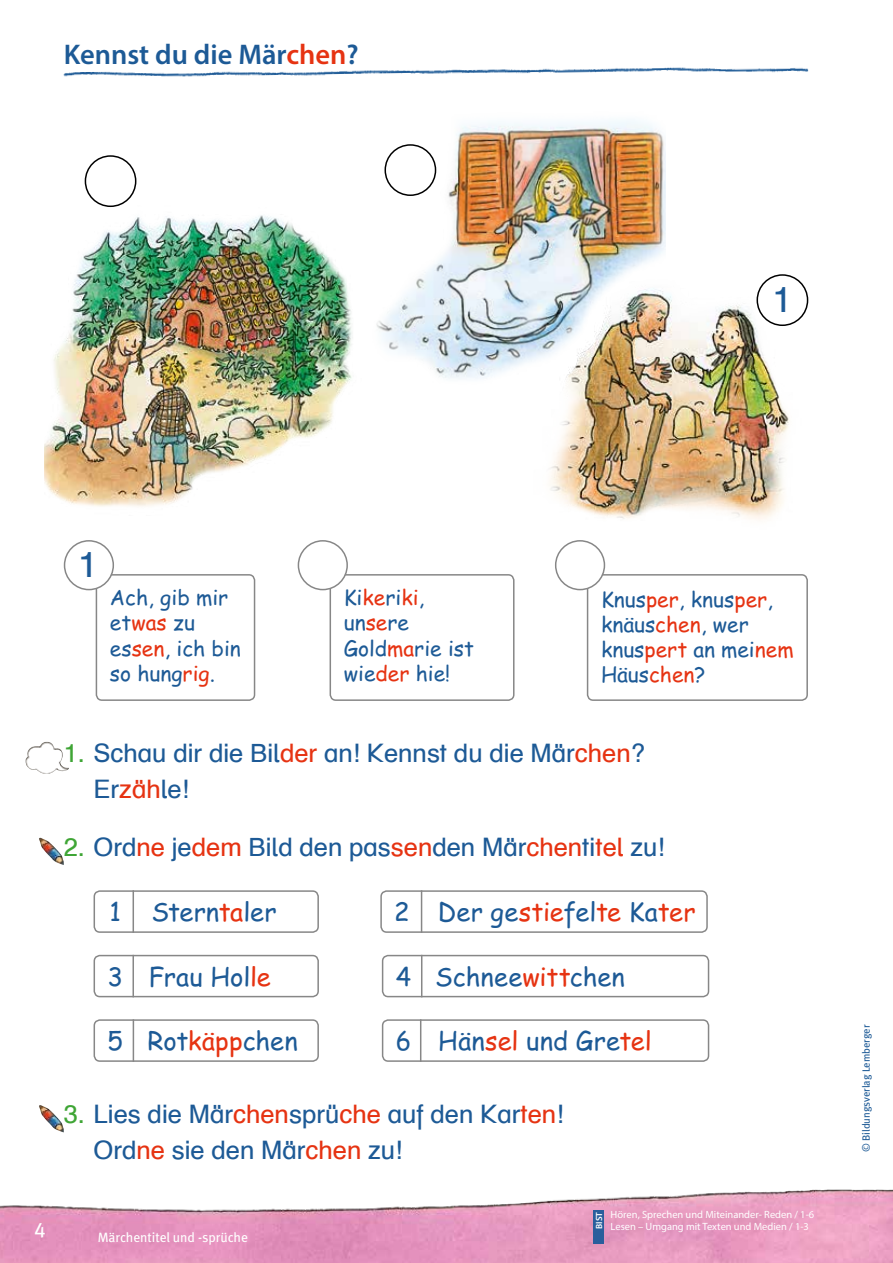
<style>
.page{position:relative;width:893px;height:1263px;background:#fff}
.page>*{position:absolute;margin:0;border:0;box-sizing:border-box;transform-origin:0 0}
.t1{font:35.7px "Schulbuch Nord OE Roman";color:#1d5a96}
.t2{font:600 28.5px "Myriad Pro";color:#1d5a96}
.t3{font:25.5px/36px "Schulbuch Nord OE Roman";color:#1d5a96}
.t4{font:25.5px "Comic Sans MS";color:#1d5a96}
.t5{font:21px/25.2px "Comic Sans MS";color:#1d5a96}
.t6{font:21px "Meta Book Expert";color:#fff}
.t7{font:13.5px "Meta";color:#fff}
.t8{font:10.5px "Myriad Pro";color:#fff}
.t9{font:10.5px "Meta";letter-spacing:-.005em;color:#1d5a96}
.t10{font:600 9px "Myriad Pro";color:#fff}
.s1{color:#e63312}
.s2{color:#3fa535}
</style>
<div class="page">
<img style="left:0;top:1189px;width:893px;height:74px">
<img style="left:63px;top:67px;width:745px;height:10px">
<img style="left:26px;top:742px;width:43px;height:32px">
<img style="left:39px;top:838px;width:25px;height:27px">
<img style="left:39px;top:1105px;width:25px;height:27px">
<div style="left:94px;top:890px;width:225px;height:43px;border:2px solid #878787;border-radius:6px"></div>
<hr style="left:133px;top:890px;width:1px;height:43px;background:#878787">
<div style="left:382px;top:955px;width:327px;height:42px;border:2px solid #878787;border-radius:6px"></div>
<hr style="left:421px;top:955px;width:1px;height:42px;background:#878787">
<div style="left:380px;top:890px;width:328px;height:43px;border:2px solid #878787;border-radius:6px"></div>
<hr style="left:421px;top:890px;width:1px;height:43px;background:#878787">
<div style="left:94px;top:1019px;width:225px;height:43px;border:2px solid #878787;border-radius:6px"></div>
<hr style="left:133px;top:1019px;width:1px;height:43px;background:#878787">
<div style="left:94px;top:955px;width:225px;height:42px;border:2px solid #878787;border-radius:6px"></div>
<hr style="left:132px;top:955px;width:2px;height:42px;background:#878787">
<div style="left:382px;top:1019px;width:327px;height:43px;border:2px solid #878787;border-radius:6px"></div>
<hr style="left:420px;top:1019px;width:1px;height:43px;background:#878787">
<div style="left:587px;top:574px;width:221px;height:127px;border:2px solid #878787;border-radius:6px"></div>
<div style="left:556px;top:541px;width:48px;height:49px;background:#fff;border-radius:50%"></div>
<div style="left:555px;top:540px;width:50px;height:50px;border:2px solid #878787;border-radius:50%"></div>
<div style="left:330px;top:574px;width:184px;height:127px;border:2px solid #878787;border-radius:6px"></div>
<div style="left:298px;top:541px;width:49px;height:49px;background:#fff;border-radius:50%"></div>
<div style="left:298px;top:540px;width:50px;height:50px;border:2px solid #878787;border-radius:50%"></div>
<img style="left:550px;top:238px;width:259px;height:305px">
<img style="left:44px;top:190px;width:290px;height:317px">
<img style="left:301px;top:120px;width:364px;height:282px">
<div style="left:757px;top:275px;width:50px;height:50px;background:#fff;border-radius:50%"></div>
<div style="left:756px;top:274px;width:52px;height:52px;border:2px solid #000;border-radius:50%"></div>
<div style="left:385px;top:145px;width:50px;height:50px;background:#fff;border-radius:50%"></div>
<div style="left:384px;top:144px;width:52px;height:52px;border:2px solid #000;border-radius:50%"></div>
<div style="left:85px;top:156px;width:51px;height:50px;background:#fff;border-radius:50%"></div>
<div style="left:85px;top:155px;width:51px;height:52px;border:2px solid #000;border-radius:50%"></div>
<div style="left:96px;top:574px;width:159px;height:127px;border:2px solid #878787;border-radius:6px"></div>
<div style="left:65px;top:541px;width:48px;height:49px;background:#fff;border-radius:50%"></div>
<div style="left:64px;top:540px;width:50px;height:50px;border:2px solid #878787;border-radius:50%"></div>
<div style="left:594px;top:1210px;width:10px;height:33px;background:#295e9c"></div>
<p class="t2" style="left:64px;top:36px;width:296px">Kennst du die Mär<span class="s1">chen</span>?</p>
<h1 class="t1" style="left:772px;top:278px;width:21px">1</h1>
<h1 class="t1" style="left:78px;top:542px;width:21px">1</h1>
<p class="t5" style="left:110px;top:584px;width:132px">Ach, gib mir et<span class="s1">was</span> zu es<span class="s1">sen</span>, ich bin so hung<span class="s1">rig</span>.</p>
<p class="t5" style="left:344px;top:584px;width:132px">Ki<span class="s1">ke</span>ri<span class="s1">ki</span>, un<span class="s1">se</span>re<br>Gold<span class="s1">ma</span>rie ist wie<span class="s1">der</span> hie!</p>
<p class="t5" style="left:601px;top:586px;width:194px">Knus<span class="s1">per</span>, knus<span class="s1">per</span>, knäus<span class="s1">chen</span>, wer knus<span class="s1">pert</span> an mei<span class="s1">nem<br></span>Häus<span class="s1">chen</span>?</p>
<p class="t3" style="left:94px;top:735px;width:553px;text-indent:-30px"><span class="s2">1.</span> Schau dir die Bil<span class="s1">der</span> an! Kennst du die Mär<span class="s1">chen</span>?<br>Er<span class="s1">zäh</span>le!</p>
<p class="t3" style="left:64px;top:828px;width:603px"><span class="s2">2.</span> Ord<span class="s1">ne</span> je<span class="s1">dem</span> Bild den pas<span class="s1">sen</span>den Mär<span class="s1">chen</span>ti<span class="s1">tel</span> zu!</p>
<p class="t4" style="left:110px;top:893px;width:169px">1 Stern<span class="s1">ta</span>ler</p>
<p class="t4" style="left:394px;top:893px;width:303px">2 Der ge<span class="s1">stie</span>fel<span class="s1">te</span> Ka<span class="s1">ter</span></p>
<p class="t4" style="left:107px;top:957px;width:165px">3 Frau Hol<span class="s1">le</span></p>
<p class="t4" style="left:396px;top:957px;width:231px">4 Schnee<span class="s1">witt</span>chen</p>
<p class="t4" style="left:107px;top:1022px;width:192px">5 Rot<span class="s1">käpp</span>chen</p>
<p class="t4" style="left:396px;top:1022px;width:257px">6 Hän<span class="s1">sel</span> und Gre<span class="s1">tel</span></p>
<p class="t3" style="left:94px;top:1096px;width:472px;text-indent:-30px"><span class="s2">3.</span> Lies die Mär<span class="s1">chen</span>sprü<span class="s1">che</span> auf den Kar<span class="s1">ten</span>!<br>Ord<span class="s1">ne</span> sie den Mär<span class="s1">chen</span> zu!</p>
<p class="t6" style="left:34px;top:1217px;width:13px">4</p>
<p class="t7" style="left:98px;top:1229px;width:152px">Märchentitel und -sprüche</p>
<p class="t8" style="left:611px;top:1208px;width:205px">Hören, Sprechen und Miteinander- Reden / 1-6</p>
<p class="t10" style="left:594px;top:1229px;width:18px;rotate:-90deg">BIST</p>
<p class="t8" style="left:611px;top:1220px;width:200px">Lesen – Umgang mit Texten und Medien / 1-3</p>
<p class="t9" style="left:860px;top:1152px;width:129px;rotate:-90deg">© Bildungsverlag Lemberger</p>
</div>
